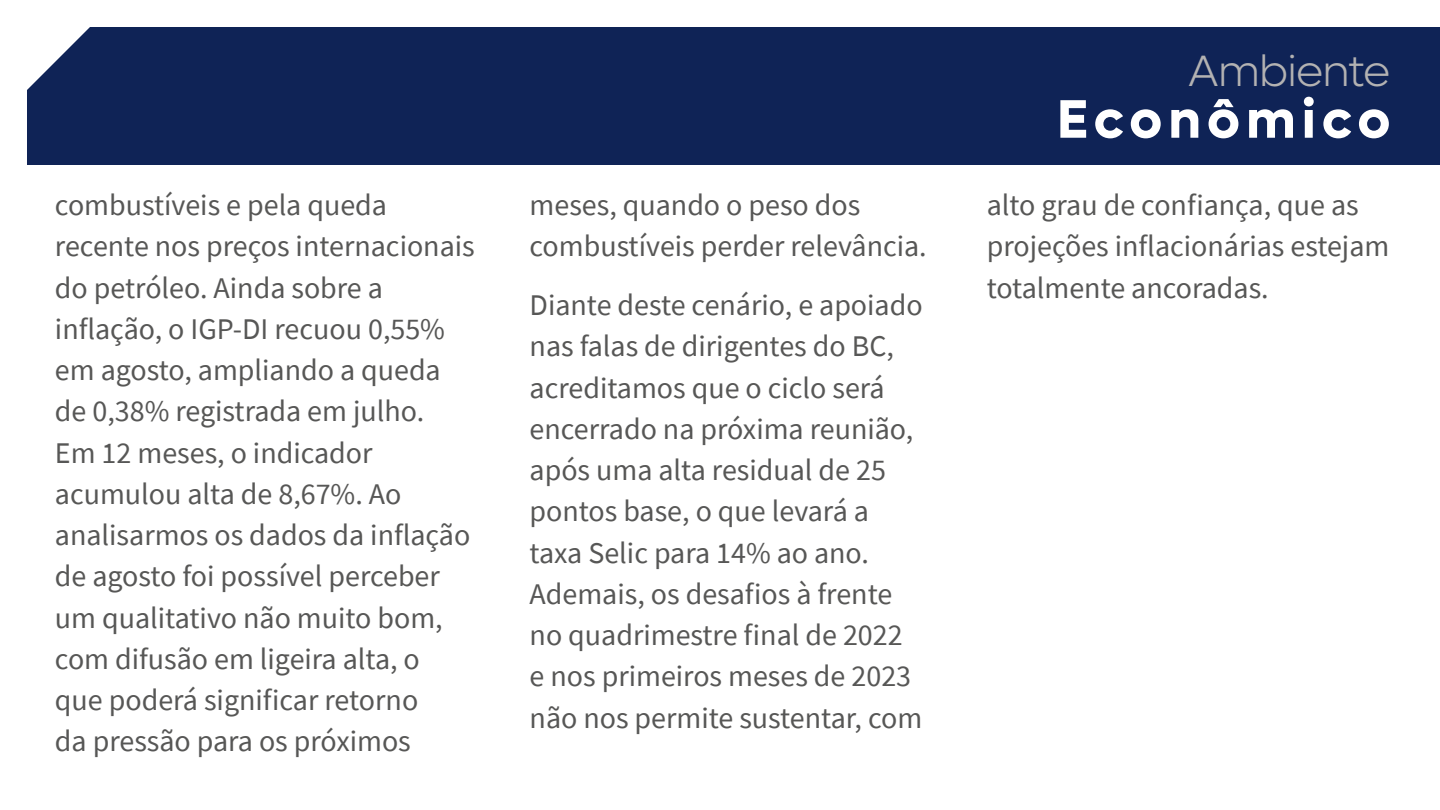
<style>
.page{position:relative;width:1440px;height:810px;background:#fff}
.page>*{position:absolute;margin:0;border:0;box-sizing:border-box;transform-origin:0 0}
.t1{font:700 54.45px "Lufga";letter-spacing:.11em;color:#fff}
.t2{font:300 43.95px "Lufga";letter-spacing:-.02em;color:#b3b2b2}
.t3{font:30px/41.2px "Source Sans Pro";color:#575756}
</style>
<div class="page">
<div style="left:27px;top:27px;width:1413px;height:138px;background:#0f2356"></div>
<p class="t3" style="left:55px;top:184px;width:421px">combustíveis e pela queda recente nos preços internacionais do petróleo. Ainda sobre a inflação, o IGP-DI recuou 0,55% em agosto, ampliando a queda de 0,38% registrada em julho.<br>Em 12 meses, o indicador acumulou alta de 8,67%. Ao analisarmos os dados da inflação de agosto foi possível perceber um qualitativo não muito bom, com difusão em ligeira alta, o que poderá significar retorno<br>da pressão para os próximos</p>
<p class="t3" style="left:530px;top:184px;width:399px">meses, quando o peso dos combustíveis perder relevância.</p>
<p class="t3" style="left:530px;top:284px;width:395px">Diante deste cenário, e apoiado nas falas de dirigentes do BC, acreditamos que o ciclo será encerrado na próxima reunião, após uma alta residual de 25 pontos base, o que levará a taxa Selic para 14% ao ano.<br>Ademais, os desafios à frente no quadrimestre final de 2022 e nos primeiros meses de 2023 não nos permite sustentar, com</p>
<h2 class="t2" style="left:1188px;top:46px;width:204px">Ambiente</h2>
<h1 class="t1" style="left:1057px;top:86px;width:335px">Econômico</h1>
<p class="t3" style="left:987px;top:184px;width:404px">alto grau de confiança, que as projeções inflacionárias estejam totalmente ancoradas.</p>
</div>
